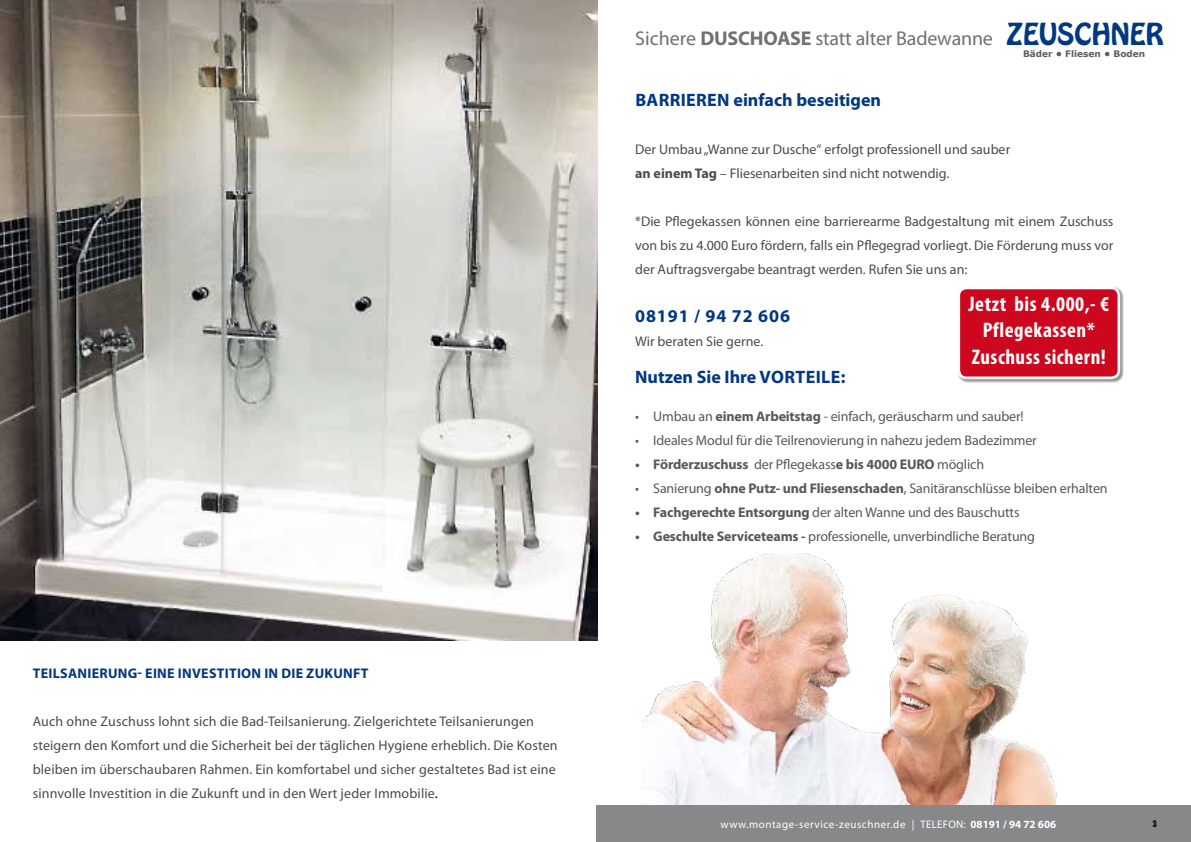
<style>
.page{position:relative;width:1191px;height:842px;background:#fff}
.page>*{position:absolute;margin:0;border:0;box-sizing:border-box;transform-origin:0 0}
.t1{font:26.8px "Hobo Std";color:#003882}
.t2{font:700 condensed 21.1px/26.4px "Myriad Pro";letter-spacing:.025em;color:#fff;text-align:center}
.t3{font:20px "Myriad Pro";letter-spacing:-.01em;color:#707172}
.t4{font:700 18px "Myriad Pro";color:#003882}
.t5{font:700 18px "Myriad Pro";letter-spacing:.05em;color:#003882}
.t6{font:14px/24px "Myriad Pro";letter-spacing:.01em;color:#4b4b4d}
.t7{font:14px "Myriad Pro";letter-spacing:-.01em;color:#58585a}
.t8{font:700 14px "Myriad Pro";letter-spacing:-.01em;color:#58585a}
.t9{font:700 14px "Myriad Pro";letter-spacing:.02em;color:#003882}
.t10{font:11px "Myriad Pro";letter-spacing:.05em;color:#fff}
.t11{font:800 condensed 10px "Tw Cen";color:#000}
.t12{font:700 9px "Verdana";color:#5d5d5f}
.s1{color:#000}
.s2{font-weight:700}
.s3{font-weight:400}
</style>
<div class="page">
<img style="left:641px;top:553px;width:420px;height:253px">
<img style="left:0;top:0;width:597px;height:640px">
<div style="left:596px;top:806px;width:595px;height:36px;background:#87888a"></div>
<div style="left:957px;top:287px;width:167px;height:96px;background:#707172;opacity:.75"></div>
<div style="left:958px;top:288px;width:160px;height:90px;background:#cd071e;border-radius:8px"></div>
<div style="left:957px;top:287px;width:163px;height:92px;border:3px solid #fff;border-radius:8px"></div>
<p class="t9" style="left:33px;top:664px;width:169px">Teilsanierung- Eine Invest</p>
<p class="t9" style="left:225px;top:664px;width:137px">ition in die Zukunft</p>
<p class="t6" style="left:33px;top:709px;width:526px">Auch ohne Zuschuss lohnt sich die Bad-Teilsanierung. Zielgerichtete Teilsanierungen steigern den Komfort und die Sicherheit bei der täglichen Hygiene erheblich. Die Kosten bleiben im überschaubaren Rahmen. Ein komfortabel und sicher gestaltetes Bad ist eine sinnvolle Investition in die Zukunft und in den Wert jeder Immobilie<span class="s1">.</span></p>
<h3 class="t3" style="left:635px;top:26px;width:359px">Sichere <span class="s2">DUSCHOASE</span> statt alter Badewanne</h3>
<h1 class="t1" style="left:1006px;top:15px;width:159px">ZEUSCHNER</h1>
<p class="t12" style="left:1023px;top:47px;width:124px">Bäder • Fliesen • Boden</p>
<p class="t4" style="left:635px;top:88px;width:247px">Barrieren einfach beseitigen</p>
<p class="t6" style="left:635px;top:137px;width:376px">Der Umbau „Wanne zur Dusche“ erfolgt professionell und sauber <span class="s2">an einem Tag</span> – Fliesenarbeiten sind nicht notwendig.</p>
<p class="t6" style="left:635px;top:209px;width:480px;text-align:justify">*Die Pflegekassen können eine barrierearme Badgestaltung mit einem Zuschuss von bis zu 4.000 Euro fördern, falls ein Pflegegrad vorliegt. Die Förderung muss vor der Auftragsvergabe beantragt werden. Rufen Sie uns an:</p>
<p class="t5" style="left:635px;top:304px;width:156px">08191 / 94 72 606</p>
<p class="t6" style="left:635px;top:329px;width:130px">Wir beraten Sie gerne.</p>
<p class="t4" style="left:635px;top:365px;width:212px">Nutzen Sie Ihre Vorte ile:</p>
<p class="t7" style="left:635px;top:408px;width:390px">• Umbau an <span class="s2">einem Arbeitstag</span> - einfach, geräuscharm und sauber!</p>
<p class="t7" style="left:635px;top:432px;width:403px">• Ideales Modul für die Teilrenovierung in nahezu jedem Badezimmer</p>
<p class="t8" style="left:635px;top:455px;width:350px">• Förderzuschuss <span class="s3">der Pflegekass</span>e bis 4000 EURO <span class="s3">möglich</span></p>
<p class="t7" style="left:635px;top:480px;width:474px">• Sanierung <span class="s2">ohne Putz- und Fliesenschaden</span>, Sanitäranschlüsse bleiben erhalten</p>
<p class="t7" style="left:635px;top:504px;width:386px"><span class="s2">• Fachgerechte Entsorgung</span> der alten Wanne und des Bauschutts</p>
<p class="t7" style="left:635px;top:528px;width:401px"><span class="s2">• Geschulte Serviceteams -</span> professionelle, unverbindliche Beratung</p>
<h2 class="t2" style="left:968px;top:290px;width:142px">Jetzt bis 4.000,- €<br>Pflegekassen*<br>Zuschuss sichern!</h2>
<p class="t10" style="left:720px;top:817px;width:337px">www.montage-service-zeuschner.de | Telefon: <span class="s2">08191 / 94 72 606</span></p>
<p class="t11" style="left:1152px;top:817px;width:6px">3</p>
</div>
